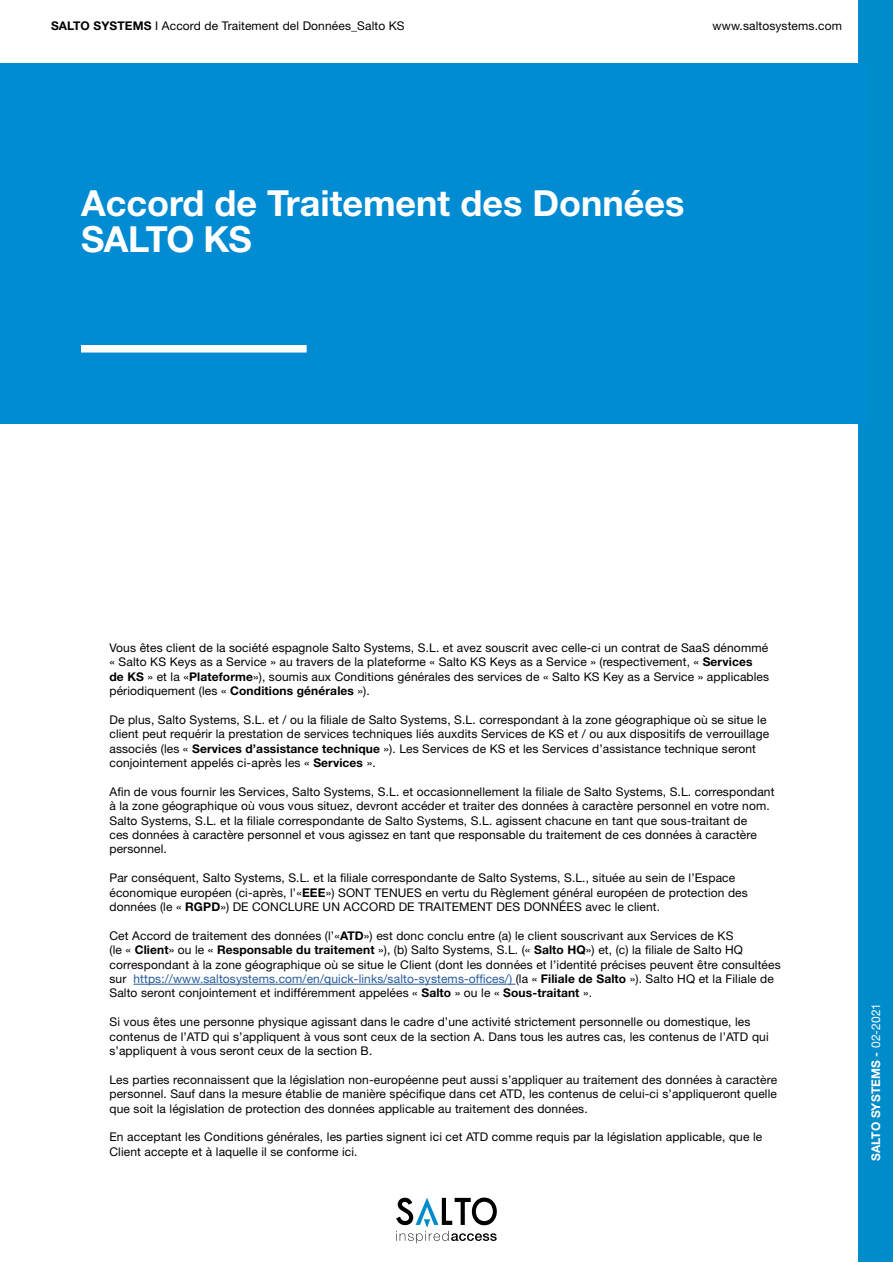
<style>
.page{position:relative;width:893px;height:1263px;background:#fff}
.page>*{position:absolute;margin:0;border:0;box-sizing:border-box;transform-origin:0 0}
.t1{font:700 36px/36px "Helvetica Neue LT Std";color:#fff}
.t2{font:12px/14.4px "Helvetica Neue LT Std";letter-spacing:.01em;color:#000}
.t3{font:700 12px "Helvetica Neue LT Std";letter-spacing:.01em;color:#fff}
.s1{font-weight:700}
.s2{color:#275b9b}
.s3{font-weight:400}
</style>
<div class="page">
<div style="left:859px;top:1px;width:34px;height:1261px;background:#008bcb"></div>
<svg style="left:396px;top:1197px;width:101px;height:46px"></svg>
<hr style="left:133px;top:984px;width:383px;height:1px;background:#275b9b">
<div style="left:0;top:64px;width:867px;height:360px;background:#008bd2"></div>
<div style="left:81px;top:345px;width:226px;height:7px;background:#fff"></div>
<p class="t2" style="left:51px;top:18px;width:355px"><span class="s1">SALTO SYSTEMS</span> I Accord de Traitement del Données_Salto KS</p>
<p class="t2" style="left:713px;top:19px;width:131px">www.saltosystems.com</p>
<h1 class="t1" style="left:81px;top:184px;width:605px">Accord de Traitement des Données<br>SALTO KS</h1>
<p class="t2" style="left:109px;top:640px;width:661px">Vous êtes client de la société espagnole Salto Systems, S.L. et avez souscrit avec celle-ci un contrat de SaaS dénommé « Salto KS Keys as a Service » au travers de la plateforme « Salto KS Keys as a Service » (respectivement, « <span class="s1">Services de KS</span> » et la «<span class="s1">Plateforme</span>»), soumis aux Conditions générales des services de « Salto KS Key as a Service » applicables périodiquement (les « <span class="s1">Conditions générales</span> »).</p>
<p class="t2" style="left:109px;top:712px;width:661px">De plus, Salto Systems, S.L. et / ou la filiale de Salto Systems, S.L. correspondant à la zone géographique où se situe le client peut requérir la prestation de services techniques liés auxdits Services de KS et / ou aux dispositifs de verrouillage associés (les « <span class="s1">Services d’assistance technique</span> »). Les Services de KS et les Services d’assistance technique seront conjointement appelés ci-après les « <span class="s1">Services</span> ».</p>
<p class="t2" style="left:109px;top:784px;width:666px">Afin de vous fournir les Services, Salto Systems, S.L. et occasionnellement la filiale de Salto Systems, S.L. correspondant à la zone géographique où vous vous situez, devront accéder et traiter des données à caractère personnel en votre nom.<br>Salto Systems, S.L. et la filiale correspondante de Salto Systems, S.L. agissent chacune en tant que sous-traitant de<br>ces données à caractère personnel et vous agissez en tant que responsable du traitement de ces données à caractère personnel.</p>
<p class="t2" style="left:109px;top:870px;width:640px">Par conséquent, Salto Systems, S.L. et la filiale correspondante de Salto Systems, S.L., située au sein de l’Espace économique européen (ci-après, l’«<span class="s1">EEE</span>») SONT TENUES en vertu du Règlement général européen de protection des données (le « <span class="s1">RGPD</span>») DE CONCLURE UN ACCORD DE TRAITEMENT DES DONNÉES avec le client.</p>
<p class="t2" style="left:109px;top:928px;width:673px">Cet Accord de traitement des données (l’«<span class="s1">ATD</span>») est donc conclu entre (a) le client souscrivant aux Services de KS<br>(le « <span class="s1">Client</span>» ou le « <span class="s1">Responsable du traitement</span> »), (b) Salto Systems, S.L. (« <span class="s1">Salto HQ</span>») et, (c) la filiale de Salto HQ correspondant à la zone géographique où se situe le Client (dont les données et l’identité précises peuvent être consultées sur <span class="s2">https://www.saltosystems.com/en/quick-links/salto-systems-offices/)</span> (la « <span class="s1">Filiale de Salto</span> »). Salto HQ et la Filiale de Salto seront conjointement et indifféremment appelées « <span class="s1">Salto</span> » ou le « <span class="s1">Sous-traitant</span> ».</p>
<p class="t2" style="left:109px;top:1014px;width:661px">Si vous êtes une personne physique agissant dans le cadre d’une activité strictement personnelle ou domestique, les contenus de l’ATD qui s’appliquent à vous sont ceux de la section A. Dans tous les autres cas, les contenus de l’ATD qui s’appliquent à vous seront ceux de la section B.</p>
<p class="t2" style="left:109px;top:1072px;width:669px;text-align:justify">Les parties reconnaissent que la législation non-européenne peut aussi s’appliquer au traitement des données à caractère personnel. Sauf dans la mesure établie de manière spécifique dans cet ATD, les contenus de celui-ci s’appliqueront quelle que soit la législation de protection des données applicable au traitement des données.</p>
<p class="t2" style="left:109px;top:1130px;width:654px">En acceptant les Conditions générales, les parties signent ici cet ATD comme requis par la législation applicable, que le<br>Client accepte et à laquelle il se conforme ici.</p>
<p class="t3" style="left:868px;top:1161px;width:160px;rotate:-90deg">SALTO SYSTEMS - <span class="s3">02-2021</span></p>
</div>
